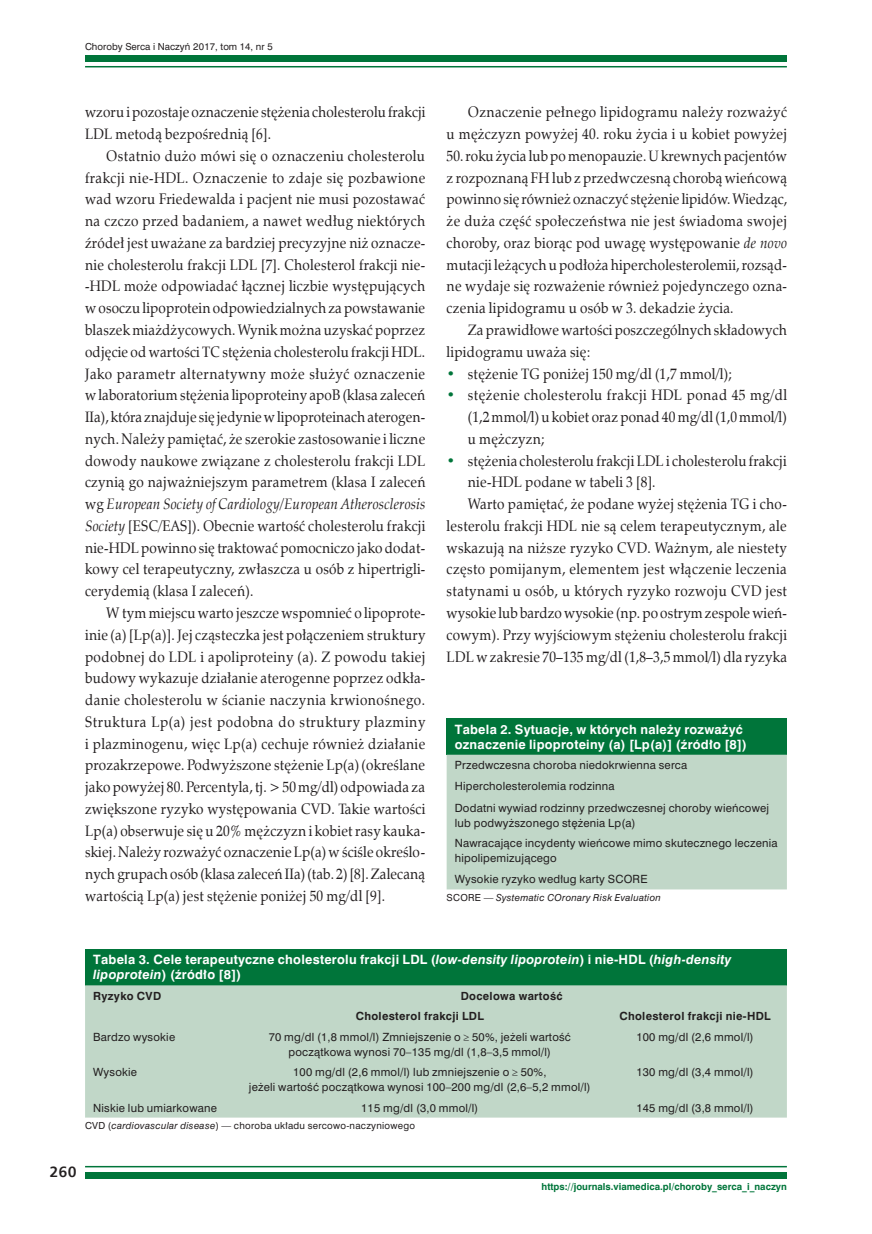
<style>
.page{position:relative;width:872px;height:1234px;background:#fff}
.page>*{position:absolute;margin:0;border:0;box-sizing:border-box;transform-origin:0 0}
.TXT2_-_Tekst_-_nastę{font:15px/21.8px "Zapf Calligr EU";letter-spacing:.02em;color:#231f20;text-align:justify;scale:.9 1}
.t1{font:700 15px "Humnst 777 EU";color:#231f20}
.T1_-_Tabela_-_tytuł{font:700 12px/15px "Swis 721 PL";letter-spacing:.02em;color:#fff}
.T3_-_Tabela_-_tekst{font:10.5px/15px "Swis 721 PL";letter-spacing:.02em;color:#231f20}
.T2_-_Tabela_-_nagłów{font:700 10.5px "Swis 721 PL";letter-spacing:.03em;color:#231f20}
.T3_-_Tabela_-_przypi{font:9px "Swis 721 PL";letter-spacing:.03em;color:#231f20}
.t2{font:700 9px "Swis 721 PL";color:#00753a}
.T3_-_Tabela_-_przypi-2{font:italic 9px "Swis 721 PL";letter-spacing:.03em;color:#231f20}
.T3_-_Tabela_-_przypi-3{font:9px "Swis 721 PL";color:#231f20}
.s1{font-style:italic}
.s2{color:#00753a}
.s3{font-style:normal}
</style>
<div class="page">
<div style="left:85px;top:55px;width:702px;height:7px;background:#00753a"></div>
<hr style="left:85px;top:66px;width:702px;height:1px;background:#00753a">
<div style="left:85px;top:1171px;width:702px;height:7px;background:#00753a"></div>
<hr style="left:85px;top:1165px;width:702px;height:2px;background:#00753a">
<div style="left:446px;top:718px;width:341px;height:36px;background:#00753a"></div>
<div style="left:446px;top:754px;width:341px;height:135px;background:#c1d7c8"></div>
<div style="left:85px;top:948px;width:702px;height:37px;background:#00753a"></div>
<div style="left:85px;top:985px;width:702px;height:132px;background:#c1d7c8"></div>
<p class="T3_-_Tabela_-_przypi-3" style="left:85px;top:40px;width:189px">Choroby Serca i Naczyń 2017, tom 14, nr 5</p>
<p class="TXT2_-_Tekst_-_nastę" style="left:85px;top:102px;width:380px">wzoru i pozostaje oznaczenie stężenia cholesterolu frakcji<br>LDL metodą bezpośrednią [6].</p>
<p class="TXT2_-_Tekst_-_nastę" style="left:85px;top:145px;width:380px;text-indent:21px">Ostatnio dużo mówi się o oznaczeniu cholesterolu frakcji nie-HDL. Oznaczenie to zdaje się pozbawione wad wzoru Friedewalda i pacjent nie musi pozostawać na czczo przed badaniem, a nawet według niektórych źródeł jest uważane za bardziej precyzyjne niż oznacze&shy;nie cholesterolu frakcji LDL [7]. Cholesterol frakcji nie--HDL może odpowiadać łącznej liczbie występujących w osoczu lipoprotein odpowiedzialnych za powstawanie blaszek miażdżycowych. Wynik można uzyskać poprzez odjęcie od wartości TC stężenia cholesterolu frakcji HDL.<br>Jako parametr alternatywny może służyć oznaczenie w laboratorium stężenia lipoproteiny apoB (klasa zaleceń IIa), która znajduje się jedynie w lipoproteinach aterogen&shy;nych. Należy pamiętać, że szerokie zastosowanie i liczne dowody naukowe związane z cholesterolu frakcji LDL czynią go najważniejszym parametrem (klasa I zaleceń wg <span class="s1">European Society of Cardiology/European Atherosclerosis Society</span> [ESC/EAS]). Obecnie wartość cholesterolu frakcji nie-HDL powinno się traktować pomocniczo jako dodat&shy;kowy cel terapeutyczny, zwłaszcza u osób z hipertrigli&shy;cerydemią (klasa I zaleceń).</p>
<p class="TXT2_-_Tekst_-_nastę" style="left:85px;top:602px;width:380px;text-indent:21px">W tym miejscu warto jeszcze wspomnieć o lipoprote&shy;inie (a) [Lp(a)]. Jej cząsteczka jest połączeniem struktury podobnej do LDL i apoliproteiny (a). Z powodu takiej budowy wykazuje działanie aterogenne poprzez odkła&shy;danie cholesterolu w ścianie naczynia krwionośnego.<br>Struktura Lp(a) jest podobna do struktury plazminy i plazminogenu, więc Lp(a) cechuje również działanie prozakrzepowe. Podwyższone stężenie Lp(a) (określane jako powyżej 80. Percentyla, tj. &gt; 50 mg/dl) odpowiada za zwiększone ryzyko występowania CVD. Takie wartości Lp(a) obserwuje się u 20% mężczyzn i kobiet rasy kauka&shy;skiej. Należy rozważyć oznaczenie Lp(a) w ściśle określo&shy;nych grupach osób (klasa zaleceń IIa) (tab. 2) [8]. Zalecaną wartością Lp(a) jest stężenie poniżej 50 mg/dl [9].</p>
<p class="TXT2_-_Tekst_-_nastę" style="left:446px;top:102px;width:380px;text-align:right">Oznaczenie pełnego lipidogramu należy rozważyć<br>u mężczyzn powyżej 40. roku życia i u kobiet powyżej</p>
<p class="TXT2_-_Tekst_-_nastę" style="left:446px;top:145px;width:380px">50. roku życia lub po menopauzie. U krewnych pacjentów z rozpoznaną FH lub z przedwczesną chorobą wieńcową powinno się również oznaczyć stężenie lipidów. Wiedząc, że duża część społeczeństwa nie jest świadoma swojej choroby, oraz biorąc pod uwagę występowanie <span class="s1">de novo </span>mutacji leżących u podłoża hipercholesterolemii, rozsąd&shy;ne wydaje się rozważenie również pojedynczego ozna&shy;czenia lipidogramu u osób w 3. dekadzie życia.</p>
<p class="TXT2_-_Tekst_-_nastę" style="left:446px;top:319px;width:379px;text-indent:21px">Za prawidłowe wartości poszczególnych składowych lipidogramu uważa się:</p>
<p class="TXT2_-_Tekst_-_nastę" style="left:446px;top:363px;width:319px"><span class="s2">•</span> stężenie TG poniżej 150 mg/dl (1,7 mmol/l);</p>
<p class="TXT2_-_Tekst_-_nastę" style="left:468px;top:384px;width:356px;text-indent:-21px"><span class="s2">•</span> stężenie cholesterolu frakcji HDL ponad 45 mg/dl (1,2 mmol/l) u kobiet oraz ponad 40 mg/dl (1,0 mmol/l) u mężczyzn;</p>
<p class="TXT2_-_Tekst_-_nastę" style="left:468px;top:450px;width:356px;text-indent:-21px"><span class="s2">•</span> stężenia cholesterolu frakcji LDL i cholesterolu frakcji nie-HDL podane w tabeli 3 [8].</p>
<p class="TXT2_-_Tekst_-_nastę" style="left:446px;top:493px;width:380px;text-indent:21px">Warto pamiętać, że podane wyżej stężenia TG i cho&shy;lesterolu frakcji HDL nie są celem terapeutycznym, ale wskazują na niższe ryzyko CVD. Ważnym, ale niestety często pomijanym, elementem jest włączenie leczenia statynami u osób, u których ryzyko rozwoju CVD jest wysokie lub bardzo wysokie (np. po ostrym zespole wień&shy;cowym). Przy wyjściowym stężeniu cholesterolu frakcji LDL w zakresie 70–135 mg/dl (1,8–3,5 mmol/l) dla ryzyka</p>
<p class="T1_-_Tabela_-_tytuł" style="left:455px;top:721px;width:294px">Tabela 2. Sytuacje, w których należy rozważyć oznaczenie lipoproteiny (a) [Lp(a)] (źródło [8])</p>
<p class="T3_-_Tabela_-_tekst" style="left:455px;top:757px;width:234px">Przedwczesna choroba niedokrwienna serca</p>
<p class="T3_-_Tabela_-_tekst" style="left:455px;top:778px;width:161px">Hipercholesterolemia rodzinna</p>
<p class="T3_-_Tabela_-_tekst" style="left:455px;top:799px;width:316px">Dodatni wywiad rodzinny przedwczesnej choroby wieńcowej lub podwyższonego stężenia Lp(a)</p>
<p class="T3_-_Tabela_-_tekst" style="left:455px;top:835px;width:324px">Nawracające incydenty wieńcowe mimo skutecznego leczenia hipolipemizującego</p>
<p class="T3_-_Tabela_-_tekst" style="left:455px;top:870px;width:194px">Wysokie ryzyko według karty SCORE</p>
<p class="T3_-_Tabela_-_przypi-2" style="left:446px;top:891px;width:216px"><span class="s3">SCORE —</span> Systematic COronary Risk Evaluation</p>
<p class="T1_-_Tabela_-_tytuł" style="left:93px;top:951px;width:639px">Tabela 3. Cele terapeutyczne cholesterolu frakcji LDL (<span class="s1">low-density lipoprotein</span>) i nie-HDL (<span class="s1">high-density lipoprotein</span>) (źródło [8])</p>
<p class="T2_-_Tabela_-_nagłów" style="left:93px;top:988px;width:69px">Ryzyko CVD</p>
<p class="T2_-_Tabela_-_nagłów" style="left:461px;top:988px;width:103px">Docelowa wartość</p>
<p class="T2_-_Tabela_-_nagłów" style="left:356px;top:1009px;width:130px">Cholesterol frakcji LDL</p>
<p class="T2_-_Tabela_-_nagłów" style="left:619px;top:1009px;width:153px">Cholesterol frakcji nie-HDL</p>
<p class="T3_-_Tabela_-_tekst" style="left:93px;top:1028px;width:83px">Bardzo wysokie</p>
<p class="T3_-_Tabela_-_tekst" style="left:269px;top:1028px;width:304px;text-align:center">70 mg/dl (1,8 mmol/l) Zmniejszenie o ≥ 50%, jeżeli wartość początkowa wynosi 70–135 mg/dl (1,8–3,5 mmol/l)</p>
<p class="T3_-_Tabela_-_tekst" style="left:636px;top:1028px;width:119px">100 mg/dl (2,6 mmol/l)</p>
<p class="T3_-_Tabela_-_tekst" style="left:93px;top:1064px;width:45px">Wysokie</p>
<p class="T3_-_Tabela_-_tekst" style="left:249px;top:1064px;width:343px;text-align:center">100 mg/dl (2,6 mmol/l) lub zmniejszenie o ≥ 50%,<br>jeżeli wartość początkowa wynosi 100–200 mg/dl (2,6–5,2 mmol/l)</p>
<p class="T3_-_Tabela_-_tekst" style="left:636px;top:1064px;width:119px">130 mg/dl (3,4 mmol/l)</p>
<p class="T3_-_Tabela_-_tekst" style="left:93px;top:1099px;width:125px">Niskie lub umiarkowane</p>
<p class="T3_-_Tabela_-_tekst" style="left:361px;top:1099px;width:119px">115 mg/dl (3,0 mmol/l)</p>
<p class="T3_-_Tabela_-_tekst" style="left:636px;top:1099px;width:119px">145 mg/dl (3,8 mmol/l)</p>
<p class="T3_-_Tabela_-_przypi" style="left:85px;top:1119px;width:331px">CVD (<span class="s1">cardiovascular disease</span>) — choroba układu sercowo-naczyniowego</p>
<p class="t1" style="left:49px;top:1162px;width:29px">260</p>
<p class="t2" style="left:541px;top:1180px;width:247px">https://journals.viamedica.pl/choroby_serca_i_naczyn</p>
</div>
